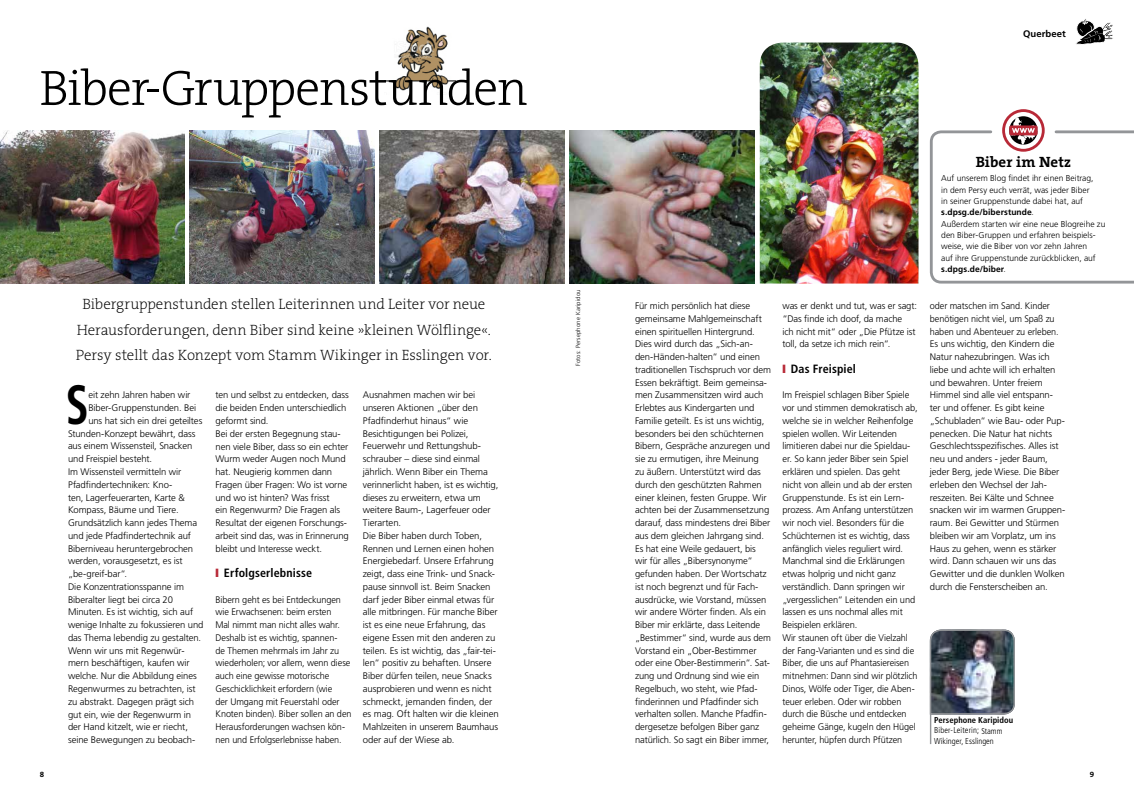
<style>
.page{position:relative;width:1134px;height:794px;background:#fff}
.page>*{position:absolute;margin:0;border:0;box-sizing:border-box;transform-origin:0 0}
.t1{font:700 condensed 55.3px "Frutiger LT Std";color:#000;scale:.83 1}
.t2{font:300 50px "The Serif B W3";letter-spacing:-.025em;color:#000}
.t3{font:200 15px/25.5px "The Serif B W2";letter-spacing:-.005em;color:#000;text-align:center}
.t4{font:700 15px "The Serif B W7";letter-spacing:.01em;color:#000}
.t5{font:700 condensed 12px "Frutiger LT Std";letter-spacing:.005em;color:#000}
.t6{font:300 9.5px/12.8px "Frutiger LT Std";letter-spacing:-.01em;color:#000}
.t7{font:300 9.5px/12.8px "Frutiger LT Std";letter-spacing:-.01em;color:#000;scale:.96 1}
.t8{font:700 9.5px "Frutiger LT Std";letter-spacing:.01em;color:#000}
.t9{font:300 8.5px/11.3px "Frutiger LT Std";color:#000}
.t10{font:300 condensed 8.5px/10.5px "Frutiger LT Std";letter-spacing:.005em;color:#000}
.t11{font:700 condensed 8.5px "Frutiger LT Std";letter-spacing:.005em;color:#000}
.t12{font:700 8px "The Serif B W7";color:#000}
.t13{font:300 6px "Frutiger LT Std";letter-spacing:.03em;color:#000}
.s1{color:#b82937}
.s2{font-weight:700}
</style>
<div class="page">
<img style="left:384px;top:26px;width:72px;height:65px">
<img style="left:0;top:130px;width:184px;height:153px">
<img style="left:190px;top:130px;width:184px;height:153px">
<img style="left:380px;top:130px;width:184px;height:153px">
<img style="left:570px;top:130px;width:184px;height:153px">
<img style="left:760px;top:43px;width:158px;height:240px">
<img style="left:929px;top:629px;width:86px;height:86px">
<hr style="left:930px;top:714px;width:1px;height:30px;background:#939598">
<svg style="left:1076px;top:19px;width:37px;height:26px"></svg>
<svg style="left:1003px;top:111px;width:40px;height:39px"></svg>
<div style="left:1002px;top:109px;width:43px;height:43px;border:3px solid #b82937;border-radius:50%"></div>
<svg style="left:930px;top:117px;width:204px;height:166px"></svg>
<h2 class="t2" style="left:40px;top:56px;width:489px">Biber-Gruppenstunden</h2>
<h3 class="t3" style="left:76px;top:291px;width:417px">Bibergruppenstunden stellen Leiterinnen und Leiter vor neue<br>Herausforderungen, denn Biber sind keine »kleinen Wölflinge«.<br>Persy stellt das Konzept vom Stamm Wikinger in Esslingen vor.</h3>
<h1 class="t1" style="left:66px;top:372px;width:29px">S</h1>
<p class="t6" style="left:88px;top:389px;width:104px">eit zehn Jahren haben wir</p>
<p class="t6" style="left:88px;top:401px;width:109px">Biber-Gruppenstunden. Bei</p>
<p class="t6" style="left:88px;top:414px;width:116px">uns hat sich ein drei geteiltes</p>
<p class="t6" style="left:68px;top:427px;width:129px">Stunden-Konzept bewährt, dass</p>
<p class="t6" style="left:68px;top:440px;width:126px">aus einem Wissensteil, Snacken</p>
<p class="t6" style="left:68px;top:453px;width:86px">und Freispiel besteht.</p>
<p class="t6" style="left:68px;top:465px;width:115px">Im Wissensteil vermitteln wir</p>
<p class="t6" style="left:68px;top:478px;width:106px">Pfadfindertechniken: Kno-</p>
<p class="t6" style="left:68px;top:491px;width:118px">ten, Lagerfeuerarten, Karte &amp;</p>
<p class="t6" style="left:68px;top:504px;width:112px">Kompass, Bäume und Tiere.</p>
<p class="t6" style="left:68px;top:516px;width:131px">Grundsätzlich kann jedes Thema</p>
<p class="t6" style="left:68px;top:529px;width:125px">und jede Pfadfindertechnik auf</p>
<p class="t6" style="left:68px;top:542px;width:127px">Biberniveau heruntergebrochen</p>
<p class="t6" style="left:68px;top:555px;width:116px">werden, vorausgesetzt, es ist</p>
<p class="t6" style="left:68px;top:567px;width:61px">„be-greif-bar“.</p>
<p class="t6" style="left:68px;top:580px;width:117px">Die Konzentrationsspanne im</p>
<p class="t6" style="left:68px;top:593px;width:106px">Biberalter liegt bei circa 20</p>
<p class="t6" style="left:68px;top:606px;width:127px">Minuten. Es ist wichtig, sich auf</p>
<p class="t6" style="left:68px;top:618px;width:137px">wenige Inhalte zu fokussieren und</p>
<p class="t6" style="left:68px;top:631px;width:135px">das Thema lebendig zu gestalten.</p>
<p class="t6" style="left:68px;top:644px;width:118px">Wenn wir uns mit Regenwür-</p>
<p class="t6" style="left:68px;top:657px;width:123px">mern beschäftigen, kaufen wir</p>
<p class="t6" style="left:68px;top:669px;width:130px">welche. Nur die Abbildung eines</p>
<p class="t6" style="left:68px;top:682px;width:129px">Regenwurmes zu betrachten, ist</p>
<p class="t6" style="left:68px;top:695px;width:128px">zu abstrakt. Dagegen prägt sich</p>
<p class="t6" style="left:68px;top:708px;width:125px">gut ein, wie der Regenwurm in</p>
<p class="t6" style="left:68px;top:720px;width:121px">der Hand kitzelt, wie er riecht,</p>
<p class="t6" style="left:68px;top:733px;width:129px">seine Bewegungen zu beobach-</p>
<p class="t6" style="left:215px;top:389px;width:135px">ten und selbst zu entdecken, dass die beiden Enden unterschiedlich geformt sind.<br>Bei der ersten Begegnung stau&shy;nen viele Biber, dass so ein echter<br>Wurm weder Augen noch Mund hat. Neugierig kommen dann<br>Fragen über Fragen: Wo ist vorne und wo ist hinten? Was frisst<br>ein Regenwurm? Die Fragen als<br>Resultat der eigenen Forschungs&shy;arbeit sind das, was in Erinnerung bleibt und Interesse weckt.</p>
<p class="t5" style="left:215px;top:566px;width:98px"><span class="s1">❙</span> Erfolgserlebnisse</p>
<p class="t7" style="left:215px;top:593px;width:143px">Bibern geht es bei Entdeckungen wie Erwachsenen: beim ersten<br>Mal nimmt man nicht alles wahr.<br>Deshalb ist es wichtig, spannen-<br>de Themen mehrmals im Jahr zu wiederholen; vor allem, wenn diese auch eine gewisse motorische<br>Geschicklichkeit erfordern (wie<br>der Umgang mit Feuerstahl oder<br>Knoten binden). Biber sollen an den<br>Herausforderungen wachsen kön&shy;nen und Erfolgserlebnisse haben.</p>
<p class="t6" style="left:363px;top:389px;width:137px">Ausnahmen machen wir bei unseren Aktionen „über den<br>Pfadfinderhut hinaus“ wie<br>Besichtigungen bei Polizei,<br>Feuerwehr und Rettungshub&shy;schrauber – diese sind einmal jährlich. Wenn Biber ein Thema verinnerlicht haben, ist es wichtig, dieses zu erweitern, etwa um weitere Baum-, Lagerfeuer oder<br>Tierarten.<br>Die Biber haben durch Toben,<br>Rennen und Lernen einen hohen<br>Energiebedarf. Unsere Erfahrung zeigt, dass eine Trink- und Snack&shy;pause sinnvoll ist. Beim Snacken darf jeder Biber einmal etwas für alle mitbringen. Für manche Biber ist es eine neue Erfahrung, das eigene Essen mit den anderen zu teilen. Es ist wichtig, das „fair-tei&shy;len“ positiv zu behaften. Unsere<br>Biber dürfen teilen, neue Snacks ausprobieren und wenn es nicht schmeckt, jemanden finden, der es mag. Oft halten wir die kleinen<br>Mahlzeiten in unserem Baumhaus oder auf der Wiese ab.</p>
<p class="t13" style="left:574px;top:366px;width:78px;rotate:-90deg">Fotos: Persephone Karipidou</p>
<p class="t8" style="left:1023px;top:28px;width:44px">Querbeet</p>
<p class="t6" style="left:635px;top:299px;width:138px">Für mich persönlich hat diese gemeinsame Mahlgemeinschaft einen spirituellen Hintergrund.<br>Dies wird durch das „Sich-an&shy;den-Händen-halten“ und einen traditionellen Tischspruch vor dem<br>Essen bekräftigt. Beim gemeinsa&shy;men Zusammensitzen wird auch<br>Erlebtes aus Kindergarten und<br>Familie geteilt. Es ist uns wichtig, besonders bei den schüchternen<br>Bibern, Gespräche anzuregen und sie zu ermutigen, ihre Meinung<br>zu äußern. Unterstützt wird das durch den geschützten Rahmen einer kleinen, festen Gruppe. Wir achten bei der Zusammensetzung darauf, dass mindestens drei Biber aus dem gleichen Jahrgang sind.<br>Es hat eine Weile gedauert, bis<br>wir für alles „Bibersynonyme“ gefunden haben. Der Wortschatz ist noch begrenzt und für Fach&shy;ausdrücke, wie Vorstand, müssen wir andere Wörter finden. Als ein<br>Biber mir erklärte, dass Leitende „Bestimmer“ sind, wurde aus dem<br>Vorstand ein „Ober-Bestimmer oder eine Ober-Bestimmerin“. Sat&shy;zung und Ordnung sind wie ein<br>Regelbuch, wo steht, wie Pfad&shy;finderinnen und Pfadfinder sich verhalten sollen. Manche Pfadfin&shy;dergesetze befolgen Biber ganz natürlich. So sagt ein Biber immer,</p>
<p class="t6" style="left:782px;top:299px;width:136px">was er denkt und tut, was er sagt: “Das finde ich doof, da mache<br>ich nicht mit“ oder „Die Pfütze ist toll, da setze ich mich rein“.</p>
<p class="t5" style="left:782px;top:361px;width:75px"><span class="s1">❙</span> Das Freispiel</p>
<p class="t6" style="left:782px;top:389px;width:137px">Im Freispiel schlagen Biber Spiele vor und stimmen demokratisch ab, welche sie in welcher Reihenfolge spielen wollen. Wir Leitenden limitieren dabei nur die Spieldau&shy;er. So kann jeder Biber sein Spiel erklären und spielen. Das geht nicht von allein und ab der ersten<br>Gruppenstunde. Es ist ein Lern&shy;prozess. Am Anfang unterstützen wir noch viel. Besonders für die<br>Schüchternen ist es wichtig, dass anfänglich vieles reguliert wird.<br>Manchmal sind die Erklärungen etwas holprig und nicht ganz verständlich. Dann springen wir „vergesslichen“ Leitenden ein und lassen es uns nochmal alles mit<br>Beispielen erklären.<br>Wir staunen oft über die Vielzahl der Fang-Varianten und es sind die<br>Biber, die uns auf Phantasiereisen mitnehmen: Dann sind wir plötzlich<br>Dinos, Wölfe oder Tiger, die Aben&shy;teuer erleben. Oder wir robben durch die Büsche und entdecken geheime Gänge, kugeln den Hügel herunter, hüpfen durch Pfützen</p>
<h3 class="t4" style="left:976px;top:152px;width:97px">Biber im Netz</h3>
<p class="t9" style="left:941px;top:173px;width:166px">Auf unserem Blog findet ihr einen Beitrag,<br>in dem Persy euch verrät, was jeder Biber<br>in seiner Gruppenstunde dabei hat, auf <span class="s2">s.dpsg.de/biberstunde</span>.<br>Außerdem starten wir eine neue Blogreihe zu den Biber-Gruppen und erfahren beispiels&shy;weise, wie die Biber von vor zehn Jahren<br>auf ihre Gruppenstunde zurückblicken, auf <span class="s2">s.dpgs.de/biber</span>.</p>
<p class="t7" style="left:930px;top:299px;width:143px">oder matschen im Sand. Kinder benötigen nicht viel, um Spaß zu haben und Abenteuer zu erleben.<br>Es uns wichtig, den Kindern die<br>Natur nahezubringen. Was ich liebe und achte will ich erhalten und bewahren. Unter freiem<br>Himmel sind alle viel entspann&shy;ter und offener. Es gibt keine „Schubladen“ wie Bau- oder Pup&shy;penecken. Die Natur hat nichts<br>Geschlechtsspezifisches. Alles ist neu und anders - jeder Baum, jeder Berg, jede Wiese. Die Biber erleben den Wechsel der Jah&shy;reszeiten. Bei Kälte und Schnee snacken wir im warmen Gruppen&shy;raum. Bei Gewitter und Stürmen bleiben wir am Vorplatz, um ins<br>Haus zu gehen, wenn es stärker wird. Dann schauen wir uns das<br>Gewitter und die dunklen Wolken durch die Fensterscheiben an.</p>
<p class="t11" style="left:934px;top:715px;width:80px">Persephone Karipidou</p>
<p class="t10" style="left:934px;top:725px;width:70px">Biber-Leiterin; Stamm<br>Wikinger, Esslingen</p>
<p class="t12" style="left:40px;top:769px;width:6px">8</p>
<p class="t12" style="left:1090px;top:769px;width:6px">9</p>
</div>
